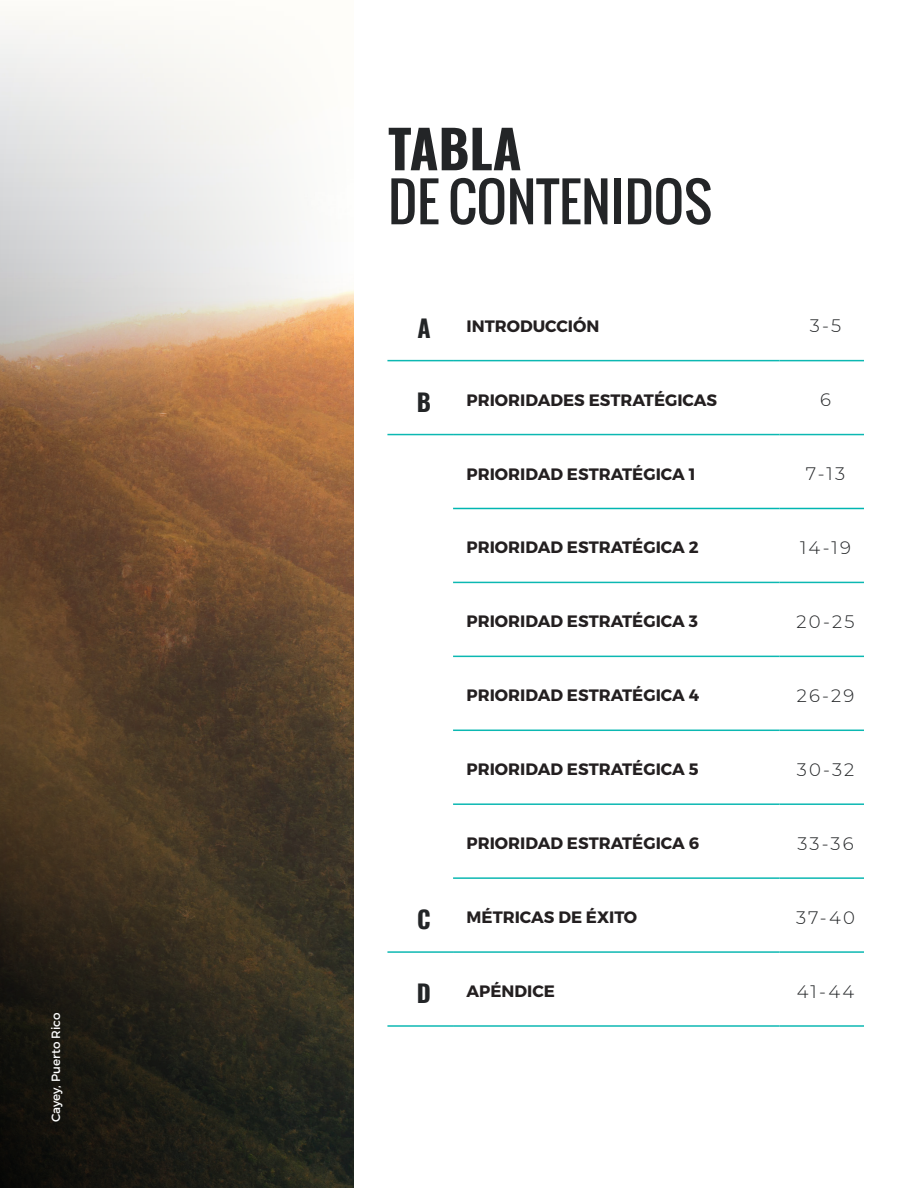
<style>
.page{position:relative;width:918px;height:1188px;background:#fff}
.page>*{position:absolute;margin:0;border:0;box-sizing:border-box;transform-origin:0 0}
.t1{font:52.5px/54px "Oswald";color:#232527}
.t2{font:700 24px "Oswald";color:#232527}
.t3{font:300 18px "Montserrat";letter-spacing:.125em;color:#232527}
.t4{font:700 16.5px "Montserrat";color:#231f20}
.Image_Location{font:12px "Montserrat";color:#fff}
.s1{font-weight:700}
</style>
<div class="page">
<svg style="left:0;top:12px;width:354px;height:1176px;background:#7f6e5e"></svg>
<hr style="left:387px;top:360px;width:66px;height:1px;background:#0cb8b2">
<hr style="left:387px;top:434px;width:66px;height:1px;background:#0cb8b2">
<hr style="left:453px;top:360px;width:327px;height:1px;background:#0cb8b2">
<hr style="left:453px;top:434px;width:327px;height:1px;background:#0cb8b2">
<hr style="left:780px;top:360px;width:84px;height:1px;background:#0cb8b2">
<hr style="left:780px;top:434px;width:84px;height:1px;background:#0cb8b2">
<hr style="left:453px;top:508px;width:327px;height:1px;background:#00b6b1">
<hr style="left:780px;top:508px;width:84px;height:1px;background:#00b6b1">
<hr style="left:387px;top:1025px;width:66px;height:2px;background:#0cb8b2">
<hr style="left:780px;top:1025px;width:84px;height:2px;background:#0cb8b2">
<hr style="left:453px;top:1025px;width:327px;height:2px;background:#0cb8b2">
<hr style="left:387px;top:951px;width:66px;height:2px;background:#0cb8b2">
<hr style="left:780px;top:951px;width:84px;height:2px;background:#0cb8b2">
<hr style="left:453px;top:951px;width:327px;height:2px;background:#0cb8b2">
<hr style="left:453px;top:877px;width:327px;height:2px;background:#0cb8b2">
<hr style="left:780px;top:877px;width:84px;height:2px;background:#0cb8b2">
<hr style="left:453px;top:803px;width:327px;height:2px;background:#0cb8b2">
<hr style="left:780px;top:803px;width:84px;height:2px;background:#0cb8b2">
<hr style="left:453px;top:730px;width:327px;height:1px;background:#0cb8b2">
<hr style="left:780px;top:730px;width:84px;height:1px;background:#0cb8b2">
<hr style="left:453px;top:656px;width:327px;height:1px;background:#0cb8b2">
<hr style="left:780px;top:656px;width:84px;height:1px;background:#0cb8b2">
<hr style="left:453px;top:582px;width:327px;height:1px;background:#0cb8b2">
<hr style="left:780px;top:582px;width:84px;height:1px;background:#0cb8b2">
<p class="Image_Location" style="left:49px;top:1122px;width:111px;rotate:-90deg">Cayey, Puerto Rico</p>
<p class="t1" style="left:388px;top:120px;width:326px"><span class="s1">TABLA<br></span>DE CONTENIDOS</p>
<p class="t2" style="left:417px;top:316px;width:15px">A</p>
<p class="t4" style="left:467px;top:316px;width:134px">INTRODUCCIÓN</p>
<p class="t3" style="left:810px;top:314px;width:33px">3-5</p>
<p class="t2" style="left:417px;top:390px;width:16px">B</p>
<p class="t4" style="left:467px;top:389px;width:252px">PRIORIDADES ESTRATÉGICAS</p>
<p class="t3" style="left:820px;top:388px;width:12px">6</p>
<p class="t4" style="left:467px;top:463px;width:231px">PRIORIDAD ESTRATÉGICA 1</p>
<p class="t3" style="left:806px;top:462px;width:41px">7-13</p>
<p class="t4" style="left:467px;top:537px;width:234px">PRIORIDAD ESTRATÉGICA 2</p>
<p class="t3" style="left:800px;top:536px;width:53px">14-19</p>
<p class="t4" style="left:467px;top:611px;width:233px">PRIORIDAD ESTRATÉGICA 3</p>
<p class="t3" style="left:797px;top:609px;width:59px">20-25</p>
<p class="t4" style="left:467px;top:685px;width:234px">PRIORIDAD ESTRATÉGICA 4</p>
<p class="t3" style="left:797px;top:683px;width:59px">26-29</p>
<p class="t4" style="left:467px;top:759px;width:234px">PRIORIDAD ESTRATÉGICA 5</p>
<p class="t3" style="left:797px;top:757px;width:59px">30-32</p>
<p class="t4" style="left:467px;top:833px;width:234px">PRIORIDAD ESTRATÉGICA 6</p>
<p class="t3" style="left:797px;top:831px;width:58px">33-36</p>
<p class="t2" style="left:417px;top:907px;width:15px">C</p>
<p class="t4" style="left:467px;top:907px;width:172px">MÉTRICAS DE ÉXITO</p>
<p class="t3" style="left:796px;top:905px;width:60px">37-40</p>
<p class="t2" style="left:417px;top:981px;width:16px">D</p>
<p class="t4" style="left:467px;top:981px;width:90px">APÉNDICE</p>
<p class="t3" style="left:797px;top:979px;width:59px">41-44</p>
</div>
